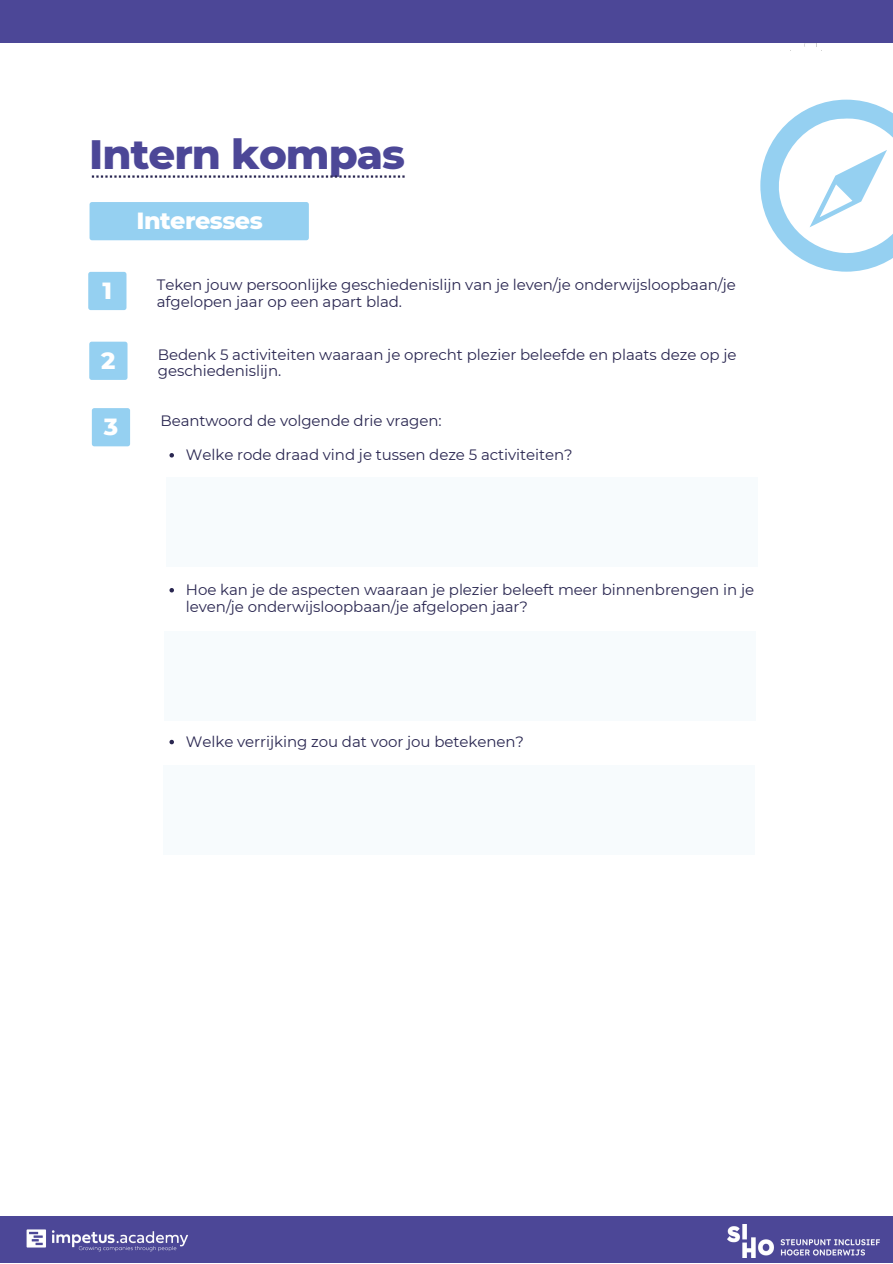
<style>
.page{position:relative;width:893px;height:1264px;background:#fff}
.page>*{position:absolute;margin:0;border:0;box-sizing:border-box;transform-origin:0 0}
.t1{font:800 41.85px "Montserrat";letter-spacing:-.025em;color:#4c4797}
.t2{font:800 23.85px "Montserrat";letter-spacing:-.025em;color:#fff}
.t3{font:15px/16.8px "Montserrat";letter-spacing:-.005em;color:#2a2751}
</style>
<div class="page">
<svg style="left:92px;top:175px;width:312px;height:3px"></svg>
<div style="left:88px;top:272px;width:38px;height:38px;background:#95d0f1;border-radius:2px"></div>
<svg style="left:169px;top:453px;width:5px;height:4px"></svg>
<svg style="left:169px;top:588px;width:5px;height:4px"></svg>
<svg style="left:169px;top:739px;width:5px;height:5px"></svg>
<div style="left:166px;top:476px;width:592px;height:90px;background:#f7fbfd"></div>
<svg style="left:760px;top:100px;width:132px;height:172px"></svg>
<div style="left:89px;top:202px;width:220px;height:38px;background:#95d0f1;border-radius:2px"></div>
<div style="left:89px;top:342px;width:38px;height:38px;background:#95d0f1;border-radius:2px"></div>
<div style="left:92px;top:408px;width:38px;height:38px;background:#95d0f1;border-radius:2px"></div>
<div style="left:164px;top:631px;width:591px;height:90px;background:#f7fbfd"></div>
<div style="left:163px;top:765px;width:591px;height:90px;background:#f7fbfd"></div>
<div style="left:0;top:0;width:892px;height:43px;background:#4c4797"></div>
<div style="left:0;top:1216px;width:892px;height:46px;background:#4c4797"></div>
<img style="left:26px;top:1229px;width:162px;height:23px">
<img style="left:727px;top:1224px;width:152px;height:32px">
<h1 class="t1" style="left:89px;top:129px;width:317px">Intern kompas</h1>
<h2 class="t2" style="left:137px;top:206px;width:128px">Interesses</h2>
<h2 class="t2" style="left:103px;top:276px;width:11px">1</h2>
<p class="t3" style="left:157px;top:276px;width:580px">Teken jouw persoonlijke geschiedenislijn van je leven/je onderwijsloopbaan/je afgelopen jaar op een apart blad.</p>
<h2 class="t2" style="left:101px;top:345px;width:16px">2</h2>
<p class="t3" style="left:158px;top:346px;width:580px">Bedenk 5 activiteiten waaraan je oprecht plezier beleefde en plaats deze op je geschiedenislijn.</p>
<h2 class="t2" style="left:104px;top:412px;width:16px">3</h2>
<p class="t3" style="left:160px;top:412px;width:282px">Beantwoord de volgende drie vragen:</p>
<p class="t3" style="left:186px;top:446px;width:388px">Welke rode draad vind je tussen deze 5 activiteiten?</p>
<p class="t3" style="left:186px;top:581px;width:569px">Hoe kan je de aspecten waaraan je plezier beleeft meer binnenbrengen in je leven/je onderwijsloopbaan/je afgelopen jaar?</p>
<p class="t3" style="left:186px;top:732px;width:339px">Welke verrijking zou dat voor jou betekenen?</p>
</div>
